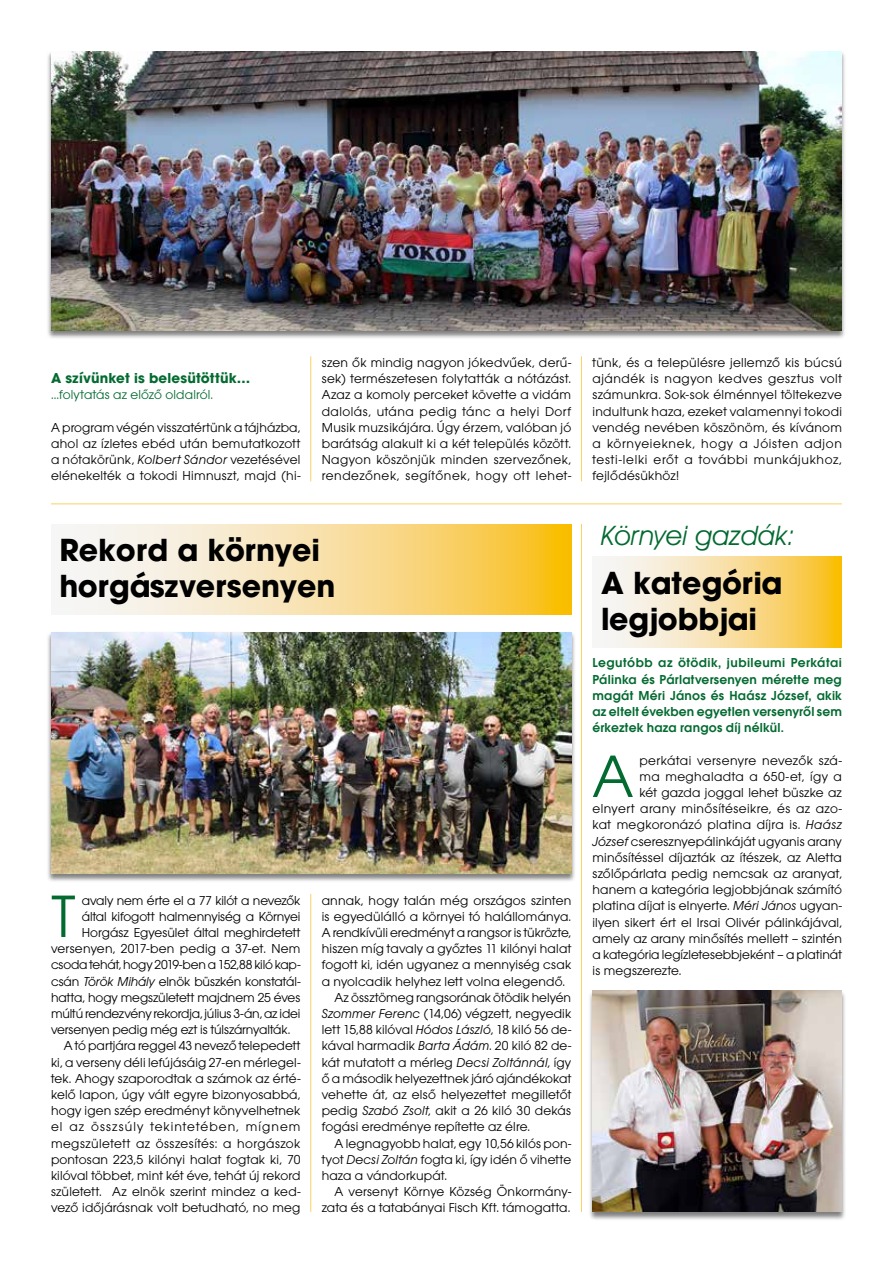
<style>
.page{position:relative;width:893px;height:1263px;background:#fff}
.page>*{position:absolute;margin:0;border:0;box-sizing:border-box;transform-origin:0 0}
.t1{font:62.1px "Avant Garde Gothic Bk PFL";color:#036a30}
.t2{font:700 30px/36px "Avant Garde PFL";color:#000}
.t3{font:italic 27px "Avant Garde Bk PFL";color:#036a30}
.t4{font:13.5px/16.2px "Avant Garde Gothic Bk PFL";letter-spacing:.01em;color:#000;text-align:justify}
.t5{font:13.5px "Avant Garde Gothic Bk PFL";letter-spacing:-.01em;color:#000}
.t6{font:13.5px/16.2px "Avant Garde Gothic Dm PFL";letter-spacing:.01em;color:#036a30;text-align:justify}
.t7{font:13.5px "Avant Garde Gothic Bk PFL";letter-spacing:.03em;color:#000}
.t8{font:13.5px "Avant Garde Gothic Bk PFL";letter-spacing:-.015em;color:#000}
.t9{font:13.5px "Avant Garde Gothic Bk PFL";letter-spacing:.075em;color:#000}
.t10{font:13.5px "Avant Garde Gothic Bk PFL";letter-spacing:.01em;color:#036a30}
.t11{font:700 13.5px "Avant Garde PFL";letter-spacing:.02em;color:#036a30}
.s1{font-style:italic}
</style>
<div class="page">
<div style="left:46px;top:51px;width:801px;height:288px;background:#000;opacity:.5"></div>
<img style="left:51px;top:51px;width:791px;height:280px">
<svg style="left:74px;top:524px;width:497px;height:91px;background:#f8dd9b"></svg>
<div style="left:46px;top:632px;width:530px;height:251px;background:#000;opacity:.5"></div>
<img style="left:51px;top:632px;width:520px;height:242px">
<svg style="left:604px;top:557px;width:238px;height:90px;background:#f8dd9b"></svg>
<div style="left:588px;top:990px;width:258px;height:231px;background:#000;opacity:.5"></div>
<img style="left:592px;top:991px;width:250px;height:221px">
<hr style="left:310px;top:356px;width:1px;height:125px;background:#fed161">
<hr style="left:581px;top:356px;width:1px;height:125px;background:#fed161">
<hr style="left:51px;top:503px;width:791px;height:1px;background:#fed161">
<hr style="left:310px;top:894px;width:1px;height:318px;background:#fed161">
<hr style="left:581px;top:524px;width:1px;height:688px;background:#fed161">
<p class="t11" style="left:51px;top:369px;width:200px">A szívünket is belesütöttük…</p>
<p class="t10" style="left:51px;top:387px;width:164px">…folytatás az előző oldalról.</p>
<p class="t4" style="left:51px;top:419px;width:251px">A program végén visszatértünk a tájházba, ahol az ízletes ebéd után bemutatkozott a nótakörünk, <span class="s1">Kolbert Sándor</span> vezetésével elénekelték a tokodi Himnuszt, majd (hi-</p>
<p class="t4" style="left:322px;top:354px;width:251px">szen ők mindig nagyon jókedvűek, derű&shy;sek) természetesen folytatták a nótázást.<br>Azaz a komoly perceket követte a vidám dalolás, utána pedig tánc a helyi Dorf Musik muzsikájára. Úgy érzem, valóban jó barátság alakult ki a két település között.<br>Nagyon köszönjük minden szervezőnek, rendezőnek, segítőnek, hogy ott lehet-</p>
<p class="t4" style="left:592px;top:354px;width:251px">tünk, és a településre jellemző kis búcsú ajándék is nagyon kedves gesztus volt számunkra. Sok-sok élménnyel töltekezve indultunk haza, ezeket valamennyi tokodi vendég nevében köszönöm, és kívánom a környeieknek, hogy a Jóisten adjon testi-lelki erőt a további munkájukhoz, fejlődésükhöz!</p>
<h2 class="t2" style="left:60px;top:532px;width:277px">Rekord a környei horgászversenyen</h2>
<h1 class="t1" style="left:51px;top:881px;width:26px">T</h1>
<p class="t5" style="left:82px;top:892px;width:220px">avaly nem érte el a 77 kilót a nevezők</p>
<p class="t5" style="left:82px;top:909px;width:220px">által kifogott halmennyiség a Környei</p>
<p class="t4" style="left:82px;top:924px;width:220px">Horgász Egyesület által meghirdetett</p>
<p class="t4" style="left:51px;top:940px;width:251px">versenyen, 2017-ben pedig a 37-et. Nem</p>
<p class="t8" style="left:51px;top:957px;width:251px">csoda tehát, hogy 2019-ben a 152,88 kiló kap-</p>
<p class="t5" style="left:51px;top:973px;width:251px">csán <span class="s1">Török Mihály</span> elnök büszkén konstatál-</p>
<p class="t5" style="left:51px;top:990px;width:251px">hatta, hogy megszületett majdnem 25 éves</p>
<p class="t8" style="left:51px;top:1006px;width:251px">múltú rendezvény rekordja, július 3-án, az idei</p>
<p class="t5" style="left:51px;top:1022px;width:241px">versenyen pedig még ezt is túlszárnyalták.</p>
<p class="t4" style="left:64px;top:1038px;width:238px">A tó partjára reggel 43 nevező telepedett</p>
<p class="t4" style="left:51px;top:1054px;width:251px">ki, a verseny déli lefújásáig 27-en mérlegel-</p>
<p class="t4" style="left:51px;top:1070px;width:251px">tek. Ahogy szaporodtak a számok az érté-</p>
<p class="t4" style="left:51px;top:1086px;width:251px">kelő lapon, úgy vált egyre bizonyosabbá,</p>
<p class="t4" style="left:51px;top:1102px;width:251px">hogy igen szép eredményt könyvelhetnek</p>
<p class="t9" style="left:51px;top:1119px;width:251px">el az összsúly tekintetében, mígnem</p>
<p class="t7" style="left:51px;top:1135px;width:251px">megszületett az összesítés: a horgászok</p>
<p class="t4" style="left:51px;top:1151px;width:251px">pontosan 223,5 kilónyi halat fogtak ki, 70</p>
<p class="t4" style="left:51px;top:1167px;width:251px">kilóval többet, mint két éve, tehát új rekord</p>
<p class="t4" style="left:51px;top:1183px;width:251px">született. Az elnök szerint mindez a ked-</p>
<p class="t4" style="left:51px;top:1200px;width:251px">vező időjárásnak volt betudható, no meg</p>
<p class="t4" style="left:322px;top:892px;width:251px">annak, hogy talán még országos szinten</p>
<p class="t4" style="left:322px;top:908px;width:251px">is egyedülálló a környei tó halállománya.</p>
<p class="t4" style="left:322px;top:924px;width:251px">A rendkívüli eredményt a rangsor is tükrözte,</p>
<p class="t4" style="left:322px;top:940px;width:251px">hiszen míg tavaly a győztes 11 kilónyi halat</p>
<p class="t4" style="left:322px;top:957px;width:251px">fogott ki, idén ugyanez a mennyiség csak</p>
<p class="t4" style="left:322px;top:973px;width:245px">a nyolcadik helyhez lett volna elegendő.</p>
<p class="t4" style="left:334px;top:989px;width:238px">Az össztömeg rangsorának ötödik helyén</p>
<p class="t4" style="left:322px;top:1005px;width:251px"><span class="s1">Szommer Ferenc</span> (14,06) végzett, negyedik</p>
<p class="t4" style="left:322px;top:1021px;width:251px">lett 15,88 kilóval <span class="s1">Hódos László</span>, 18 kiló 56 de-</p>
<p class="t4" style="left:322px;top:1038px;width:251px">kával harmadik <span class="s1">Barta Ádám</span>. 20 kiló 82 de-</p>
<p class="t4" style="left:322px;top:1054px;width:251px">kát mutatott a mérleg <span class="s1">Decsi Zoltánnál</span>, így</p>
<p class="t4" style="left:322px;top:1070px;width:251px">ő a második helyezettnek járó ajándékokat</p>
<p class="t4" style="left:322px;top:1086px;width:251px">vehette át, az első helyezettet megilletőt</p>
<p class="t4" style="left:322px;top:1102px;width:251px">pedig <span class="s1">Szabó Zsolt</span>, akit a 26 kiló 30 dekás</p>
<p class="t4" style="left:322px;top:1119px;width:210px">fogási eredménye repítette az élre.</p>
<p class="t4" style="left:334px;top:1135px;width:238px">A legnagyobb halat, egy 10,56 kilós pon-</p>
<p class="t4" style="left:322px;top:1151px;width:251px">tyot <span class="s1">Decsi Zoltán</span> fogta ki, így idén ő vihette</p>
<p class="t4" style="left:322px;top:1167px;width:127px">haza a vándorkupát.</p>
<p class="t4" style="left:334px;top:1183px;width:238px">A versenyt Környe Község Önkormány-</p>
<p class="t4" style="left:322px;top:1200px;width:250px">zata és a tatabányai Fisch Kft. támogatta.</p>
<h3 class="t3" style="left:601px;top:519px;width:195px">Környei gazdák:</h3>
<h2 class="t2" style="left:601px;top:564px;width:183px">A kategória legjobbjai</h2>
<p class="t6" style="left:592px;top:655px;width:251px">Legutóbb az ötödik, jubileumi Perkátai Pálinka és Párlatversenyen mérette meg magát Méri János és Haász József, akik az eltelt években egyetlen versenyről sem érkeztek haza rangos díj nélkül.</p>
<h1 class="t1" style="left:592px;top:741px;width:42px">A</h1>
<p class="t7" style="left:639px;top:752px;width:204px">perkátai versenyre nevezők szá-</p>
<p class="t7" style="left:639px;top:769px;width:204px">ma meghaladta a 650-et, így a</p>
<p class="t4" style="left:639px;top:784px;width:204px">két gazda joggal lehet büszke az</p>
<p class="t7" style="left:592px;top:801px;width:251px">elnyert arany minősítéseikre, és az azo-</p>
<p class="t4" style="left:592px;top:817px;width:251px">kat megkoronázó platina díjra is. <span class="s1">Haász</span></p>
<p class="t4" style="left:592px;top:833px;width:251px"><span class="s1">József</span> cseresznyepálinkáját ugyanis arany</p>
<p class="t4" style="left:592px;top:849px;width:251px">minősítéssel díjazták az ítészek, az Aletta</p>
<p class="t4" style="left:592px;top:865px;width:251px">szőlőpárlata pedig nemcsak az aranyat,</p>
<p class="t4" style="left:592px;top:881px;width:251px">hanem a kategória legjobbjának számító</p>
<p class="t4" style="left:592px;top:898px;width:251px">platina díjat is elnyerte. <span class="s1">Méri János</span> ugyan-</p>
<p class="t4" style="left:592px;top:914px;width:251px">ilyen sikert ért el Irsai Olivér pálinkájával,</p>
<p class="t4" style="left:592px;top:930px;width:251px">amely az arany minősítés mellett – szintén</p>
<p class="t4" style="left:592px;top:946px;width:251px">a kategória legízletesebbjeként – a platinát</p>
<p class="t4" style="left:592px;top:962px;width:91px">is megszerezte.</p>
</div>
